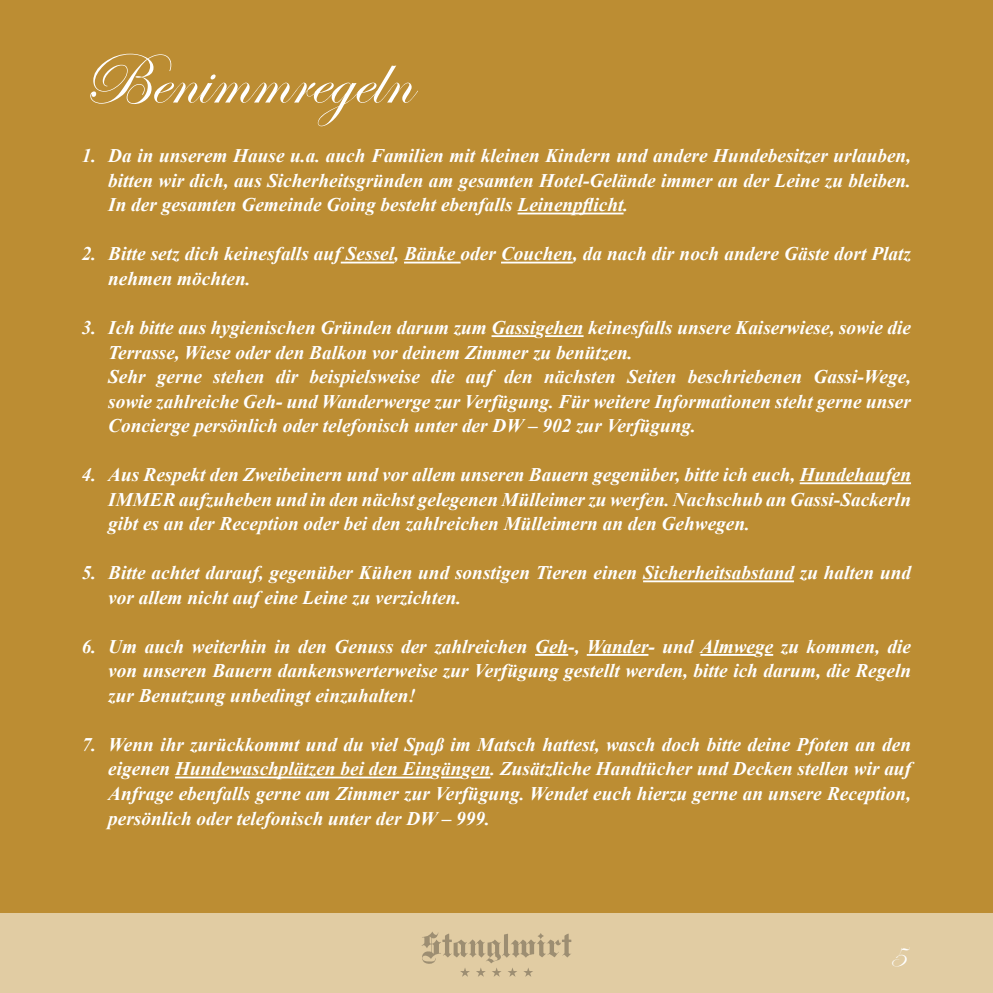
<style>
.page{position:relative;width:993px;height:993px;background:#fff}
.page>*{position:absolute;margin:0;border:0;box-sizing:border-box;transform-origin:0 0}
.t1{font:73.5px "Edwardian Script ITC";color:#fff}
.t2{font:33.25px "Edwardian Script ITC";color:#fff}
.t3{font:italic 700 19.25px/24.5px "Times New Roman";color:#fff;text-align:justify}
</style>
<div class="page">
<div style="left:0;top:912px;width:992px;height:80px;background:#e1cca3"></div>
<svg style="left:421px;top:932px;width:150px;height:44px"></svg>
<div style="left:0;top:0;width:992px;height:912px;background:#bc8d33"></div>
<hr style="left:517px;top:212px;width:106px;height:2px;background:#fff">
<hr style="left:340px;top:261px;width:54px;height:2px;background:#fff">
<hr style="left:404px;top:261px;width:56px;height:2px;background:#fff">
<hr style="left:501px;top:261px;width:71px;height:2px;background:#fff">
<hr style="left:491px;top:335px;width:44px;height:2px;background:#fff">
<hr style="left:545px;top:335px;width:38px;height:2px;background:#fff">
<hr style="left:799px;top:482px;width:86px;height:2px;background:#fff">
<svg style="left:891px;top:482px;width:19px;height:2px"></svg>
<hr style="left:643px;top:580px;width:150px;height:2px;background:#fff">
<hr style="left:535px;top:653px;width:33px;height:2px;background:#fff">
<hr style="left:586px;top:653px;width:62px;height:2px;background:#fff">
<hr style="left:700px;top:653px;width:54px;height:2px;background:#fff">
<hr style="left:175px;top:776px;width:256px;height:2px;background:#fff">
<hr style="left:441px;top:776px;width:20px;height:2px;background:#fff">
<svg style="left:471px;top:776px;width:19px;height:2px"></svg>
<h1 class="t1" style="left:82px;top:40px;width:331px">Benimmregeln</h1>
<p class="t3" style="left:108px;top:143px;width:804px;text-indent:-26px">1. Da in unserem Hause u.a. auch Familien mit kleinen Kindern und andere Hundebesitzer urlauben, bitten wir dich, aus Sicherheitsgründen am gesamten Hotel-Gelände immer an der Leine zu bleiben.<br>In der gesamten Gemeinde Going besteht ebenfalls Leinenpflicht.</p>
<p class="t3" style="left:108px;top:241px;width:804px;text-indent:-26px">2. Bitte setz dich keinesfalls auf Sessel, Bänke oder Couchen, da nach dir noch andere Gäste dort Platz nehmen möchten.</p>
<p class="t3" style="left:108px;top:315px;width:804px;text-align:left;text-indent:-26px">3. Ich bitte aus hygienischen Gründen darum zum Gassigehen keinesfalls unsere Kaiserwiese, sowie die Terrasse, Wiese oder den Balkon vor deinem Zimmer zu benützen.<br>Sehr gerne stehen dir beispielsweise die auf den nächsten Seiten beschriebenen Gassi-Wege, sowie zahlreiche Geh- und Wanderwerge zur Verfügung. Für weitere Informationen steht gerne unser Concierge persönlich oder telefonisch unter der DW – 902 zur Verfügung.</p>
<p class="t3" style="left:108px;top:462px;width:804px;text-indent:-26px">4. Aus Respekt den Zweibeinern und vor allem unseren Bauern gegenüber, bitte ich euch, Hundehaufen IMMER aufzuheben und in den nächst gelegenen Mülleimer zu werfen. Nachschub an Gassi-Sackerln gibt es an der Reception oder bei den zahlreichen Mülleimern an den Gehwegen.</p>
<p class="t3" style="left:108px;top:560px;width:804px;text-indent:-26px">5. Bitte achtet darauf, gegenüber Kühen und sonstigen Tieren einen Sicherheitsabstand zu halten und vor allem nicht auf eine Leine zu verzichten.</p>
<p class="t3" style="left:108px;top:633px;width:804px;text-indent:-26px">6. Um auch weiterhin in den Genuss der zahlreichen Geh-, Wander- und Almwege zu kommen, die von unseren Bauern dankenswerterweise zur Verfügung gestellt werden, bitte ich darum, die Regeln zur Benutzung unbedingt einzuhalten!</p>
<p class="t3" style="left:108px;top:731px;width:804px;text-indent:-26px">7. Wenn ihr zurückkommt und du viel Spaß im Matsch hattest, wasch doch bitte deine Pfoten an den eigenen Hundewaschplätzen bei den Eingängen. Zusätzliche Handtücher und Decken stellen wir auf Anfrage ebenfalls gerne am Zimmer zur Verfügung. Wendet euch hierzu gerne an unsere Reception, persönlich oder telefonisch unter der DW – 999.</p>
<h2 class="t2" style="left:888px;top:937px;width:17px">5</h2>
</div>
